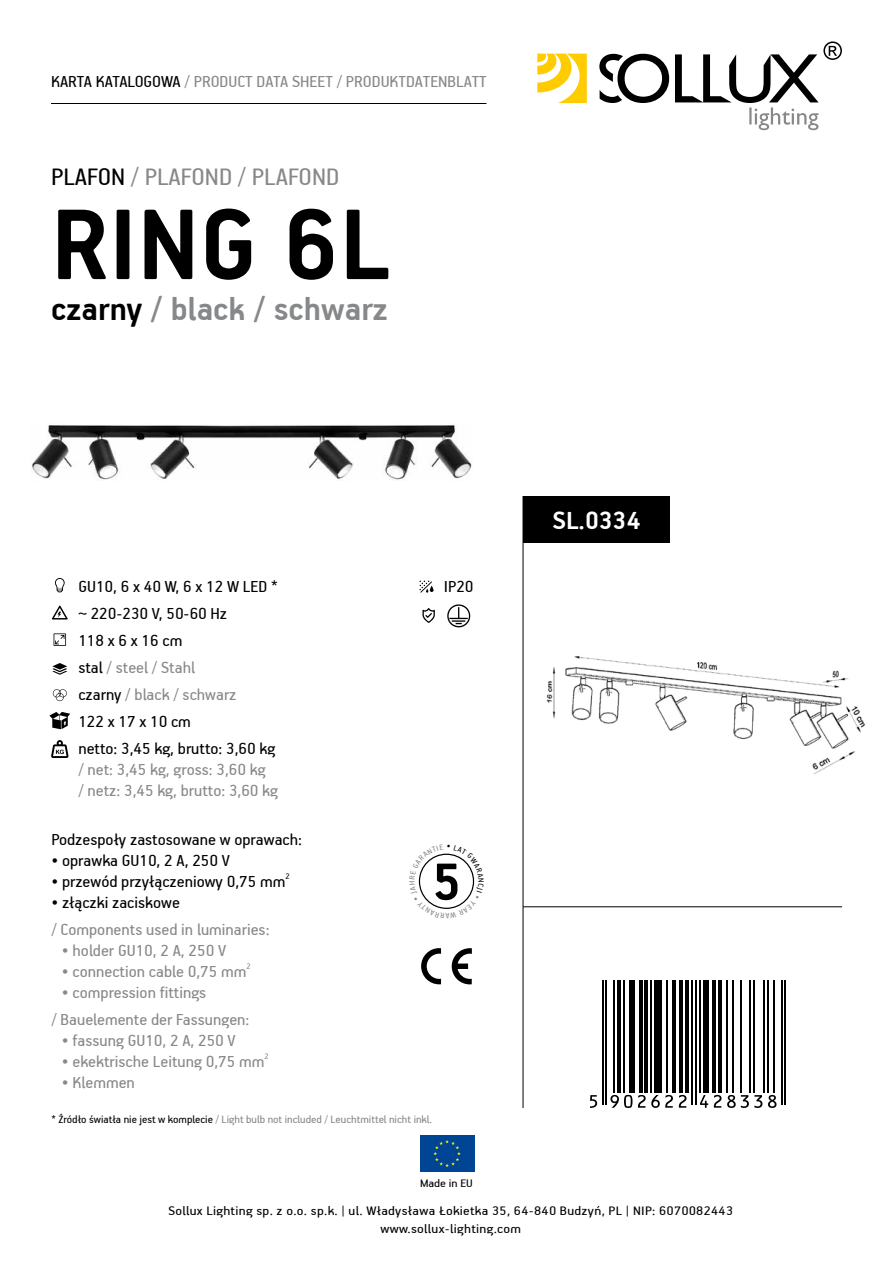
<style>
.page{position:relative;width:893px;height:1263px;background:#fff}
.page>*{position:absolute;margin:0;border:0;box-sizing:border-box;transform-origin:0 0}
.t1{font:700 112.5px "PF Handbook Pro";color:#000}
.t2{font:700 58.65px "PF Handbook Pro";color:#000}
.t3{font:700 36px "PF Handbook Pro";color:#87888a}
.t4{font:700 28.05px "PF Handbook Pro";color:#fff}
.t5{font:27px "PF Handbook Pro";color:#87888a}
.t6{font:18px/27px "PF Handbook Pro";color:#87888a}
.t7{font:18px/27px "PF Handbook Pro";color:#000}
.t8{font:13.95px/18px "PF Handbook Pro";letter-spacing:.02em;color:#000;text-align:center;scale:1.08 1}
.t9{font:12.3px "PF Handbook Pro";color:#000;scale:1.08 1}
.t10{font:12px "PF Handbook Pro";color:#87888a}
.s1{color:#000}
.s2{color:#87888a}
</style>
<div class="page">
<svg style="left:537px;top:54px;width:50px;height:49px"></svg>
<svg style="left:599px;top:41px;width:243px;height:89px"></svg>
<hr style="left:51px;top:103px;width:435px;height:1px;background:#000">
<div style="left:420px;top:1135px;width:54px;height:36px;background:#004494"></div>
<svg style="left:433px;top:1140px;width:28px;height:27px"></svg>
<img style="left:546px;top:656px;width:319px;height:119px">
<svg style="left:50px;top:712px;width:20px;height:17px"></svg>
<img style="left:32px;top:424px;width:440px;height:56px">
<hr style="left:602px;top:980px;width:1px;height:124px;background:#000">
<hr style="left:606px;top:980px;width:1px;height:124px;background:#000">
<hr style="left:613px;top:980px;width:2px;height:113px;background:#000">
<hr style="left:617px;top:980px;width:4px;height:113px;background:#000">
<hr style="left:623px;top:980px;width:2px;height:113px;background:#000">
<div style="left:629px;top:980px;width:5px;height:113px;background:#000"></div>
<hr style="left:639px;top:980px;width:3px;height:113px;background:#000">
<hr style="left:645px;top:980px;width:3px;height:113px;background:#000">
<hr style="left:650px;top:980px;width:2px;height:113px;background:#000">
<div style="left:654px;top:980px;width:8px;height:113px;background:#000"></div>
<hr style="left:666px;top:980px;width:1px;height:113px;background:#000">
<hr style="left:672px;top:980px;width:3px;height:113px;background:#000">
<hr style="left:680px;top:980px;width:3px;height:113px;background:#000">
<hr style="left:685px;top:980px;width:4px;height:113px;background:#000">
<hr style="left:691px;top:980px;width:2px;height:124px;background:#000">
<hr style="left:695px;top:980px;width:2px;height:124px;background:#000">
<hr style="left:699px;top:980px;width:1px;height:113px;background:#000">
<div style="left:703px;top:980px;width:5px;height:113px;background:#000"></div>
<hr style="left:713px;top:980px;width:3px;height:113px;background:#000">
<hr style="left:718px;top:980px;width:4px;height:113px;background:#000">
<hr style="left:726px;top:980px;width:2px;height:113px;background:#000">
<hr style="left:732px;top:980px;width:2px;height:113px;background:#000">
<hr style="left:740px;top:980px;width:1px;height:113px;background:#000">
<hr style="left:750px;top:980px;width:1px;height:113px;background:#000">
<hr style="left:753px;top:980px;width:2px;height:113px;background:#000">
<hr style="left:763px;top:980px;width:2px;height:113px;background:#000">
<hr style="left:767px;top:980px;width:2px;height:113px;background:#000">
<hr style="left:773px;top:980px;width:1px;height:113px;background:#000">
<hr style="left:781px;top:980px;width:1px;height:124px;background:#000">
<hr style="left:785px;top:980px;width:1px;height:124px;background:#000">
<svg style="left:590px;top:1095px;width:7px;height:13px"></svg>
<svg style="left:610px;top:1095px;width:22px;height:13px"></svg>
<svg style="left:638px;top:1095px;width:35px;height:13px"></svg>
<svg style="left:679px;top:1095px;width:7px;height:13px"></svg>
<svg style="left:700px;top:1095px;width:8px;height:13px"></svg>
<svg style="left:714px;top:1095px;width:7px;height:13px"></svg>
<svg style="left:727px;top:1095px;width:35px;height:13px"></svg>
<svg style="left:768px;top:1095px;width:8px;height:13px"></svg>
<div style="left:523px;top:496px;width:147px;height:46px;background:#000"></div>
<svg style="left:51px;top:740px;width:18px;height:18px"></svg>
<svg style="left:54px;top:633px;width:12px;height:13px"></svg>
<svg style="left:55px;top:578px;width:10px;height:14px"></svg>
<svg style="left:52px;top:663px;width:15px;height:12px"></svg>
<svg style="left:53px;top:689px;width:14px;height:12px"></svg>
<svg style="left:52px;top:606px;width:16px;height:13px"></svg>
<svg style="left:419px;top:581px;width:15px;height:12px"></svg>
<svg style="left:447px;top:604px;width:23px;height:24px"></svg>
<svg style="left:422px;top:608px;width:13px;height:15px"></svg>
<svg style="left:452px;top:948px;width:20px;height:36px"></svg>
<svg style="left:421px;top:948px;width:20px;height:36px"></svg>
<hr style="left:523px;top:496px;width:1px;height:612px;background:#000">
<hr style="left:523px;top:906px;width:319px;height:1px;background:#000">
<svg style="left:418px;top:853px;width:57px;height:56px"></svg>
<p class="t6" style="left:51px;top:67px;width:313px"><span class="s1">KARTA KATALOGOWA</span> / PRODUCT DATA SHEET / Produktdate</p>
<p class="t6" style="left:438px;top:67px;width:27px">nblatt</p>
<p class="t5" style="left:51px;top:160px;width:290px"><span class="s1">Plafon</span> / Plafond / Plafond</p>
<p class="t1" style="left:51px;top:176px;width:341px">RING 6L</p>
<p class="t3" style="left:51px;top:287px;width:338px"><span class="s1">czarny</span> / black / schwarz</p>
<p class="t7" style="left:78px;top:572px;width:201px">GU10, 6 x 40 W, 6 x 12 W LED * ~ 220-230 V, 50-60 Hz<br>118 x 6 x 16 cm<br>stal <span class="s2">/ steel / Stahl<br></span>czarny <span class="s2">/ black / schwarz<br></span>122 x 17 x 10 cm<br>netto: 3,45 kg, brutto: 3,60 kg</p>
<p class="t6" style="left:78px;top:758px;width:201px;line-height:21px">/ net: 3,45 kg, gross: 3,60 kg<br>/ netz: 3,45 kg, brutto: 3,60 kg</p>
<p class="t7" style="left:444px;top:572px;width:31px">IP20</p>
<p class="t7" style="left:51px;top:825px;width:252px">Podzespoły zastosowane w oprawach:</p>
<p class="t7" style="left:51px;top:846px;width:180px">• oprawka GU10, 2 A, 250 V</p>
<p class="t7" style="left:51px;top:867px;width:240px">• przewód przyłączeniowy 0,75 mm<sup>2</sup></p>
<p class="t6" style="left:51px;top:888px;width:220px"><span class="s1">• złączki zaciskowe<br></span>/ Components used in luminaries:</p>
<p class="t6" style="left:62px;top:936px;width:166px">• holder GU10, 2 A, 250 V</p>
<p class="t6" style="left:62px;top:957px;width:190px">• connection cable 0,75 mm<sup>2</sup></p>
<p class="t6" style="left:51px;top:978px;width:199px;text-indent:11px">• compression fittings<br>/ Bauelemente der Fassungen:</p>
<p class="t6" style="left:62px;top:1026px;width:175px">• fassung GU10, 2 A, 250 V</p>
<p class="t6" style="left:62px;top:1047px;width:208px">• ekektrische Leitung 0,75 mm<sup>2</sup></p>
<p class="t6" style="left:62px;top:1068px;width:74px">• Klemmen</p>
<p class="t10" style="left:51px;top:1112px;width:382px"><span class="s1">* Źródło światła nie jest w komplecie</span> / Light bulb not included / Leuchtmittel nicht inkl.</p>
<p class="t2" style="left:432px;top:846px;width:31px">5</p>
<p class="t9" style="left:420px;top:1176px;width:50px">Made in EU</p>
<p class="t4" style="left:552px;top:503px;width:90px">SL.0334</p>
<p class="t8" style="left:168px;top:1201px;width:524px">Sollux Lighting sp. z o.o. sp.k. | ul. Władysława Łokietka 35, 64-840 Budzyń, PL | NIP: 6070082443 www.sollux-lighting.com</p>
</div>
